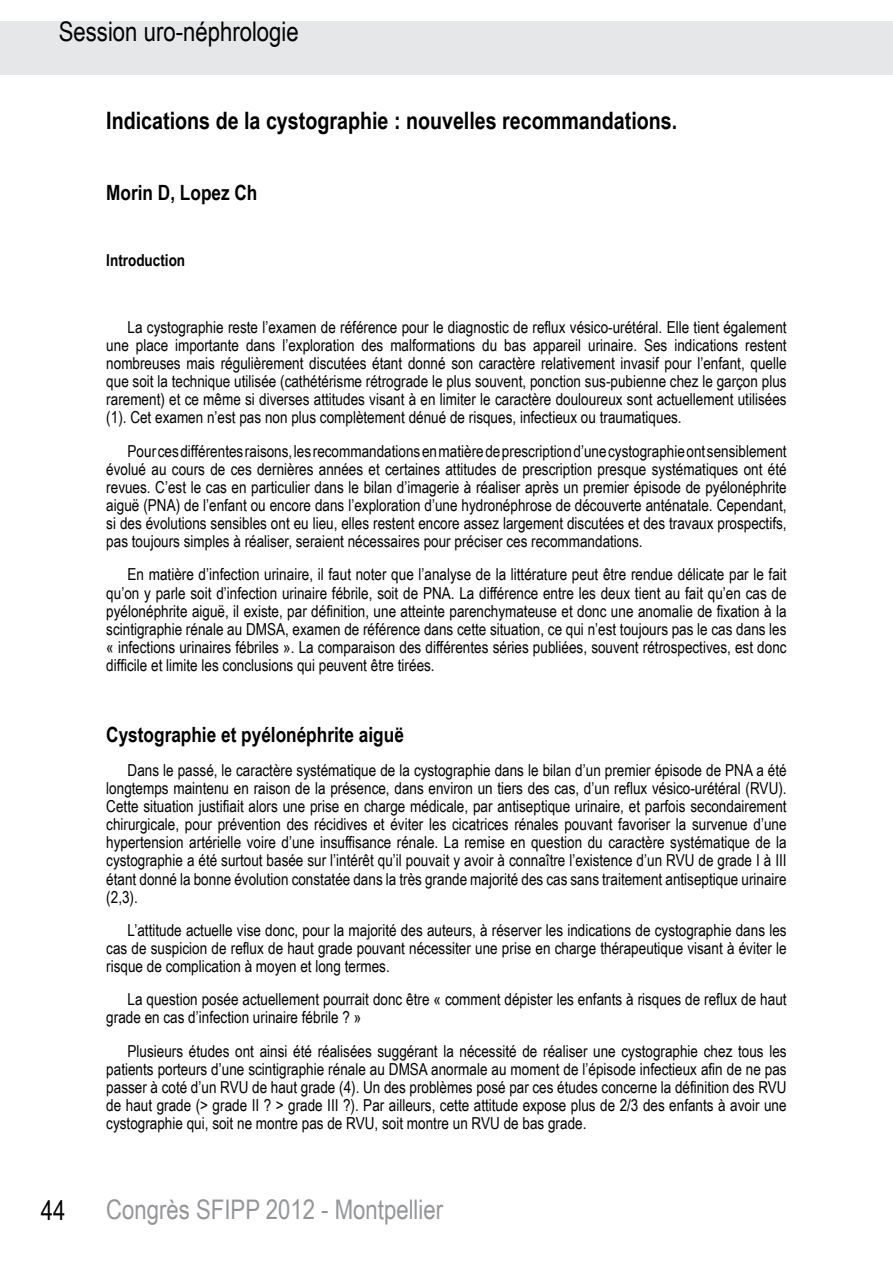
<style>
.page{position:relative;width:893px;height:1263px;background:#fff}
.page>*{position:absolute;margin:0;border:0;box-sizing:border-box;transform-origin:0 0}
.t1{font:27px "Arial Narrow";color:#939598}
.t2{font:27px "Arial Narrow";color:#000}
.t3{font:700 24px "Arial Narrow";color:#000}
.t4{font:700 21px "Arial Narrow";color:#000}
.t5{font:16.5px/18.1px "Arial Narrow";color:#000;text-align:justify}
.t6{font:700 16.5px "Arial Narrow";color:#000}
</style>
<div class="page">
<div style="left:0;top:21px;width:892px;height:54px;background:#e6e7e8"></div>
<h1 class="t2" style="left:59px;top:16px;width:241px">Session uro-néphrologie</h1>
<h2 class="t3" style="left:106px;top:106px;width:572px">Indications de la cystographie : nouvelles recommandations.</h2>
<p class="t4" style="left:106px;top:180px;width:153px">Morin D, Lopez Ch</p>
<p class="t6" style="left:106px;top:251px;width:80px">Introduction</p>
<p class="t5" style="left:106px;top:318px;width:682px;text-indent:21px">La cystographie reste l’examen de référence pour le diagnostic de reflux vésico-urétéral. Elle tient également une place importante dans l’exploration des malformations du bas appareil urinaire. Ses indications restent nombreuses mais régulièrement discutées étant donné son caractère relativement invasif pour l’enfant, quelle que soit la technique utilisée (cathétérisme rétrograde le plus souvent, ponction sus-pubienne chez le garçon plus rarement) et ce même si diverses attitudes visant à en limiter le caractère douloureux sont actuellement utilisées (1). Cet examen n’est pas non plus complètement dénué de risques, infectieux ou traumatiques.</p>
<p class="t5" style="left:106px;top:441px;width:682px;text-indent:21px">Pour ces différentes raisons, les recommandations en matière de prescription d’une cystographie ont sensiblement évolué au cours de ces dernières années et certaines attitudes de prescription presque systématiques ont été revues. C’est le cas en particulier dans le bilan d’imagerie à réaliser après un premier épisode de pyélonéphrite aiguë (PNA) de l’enfant ou encore dans l’exploration d’une hydronéphrose de découverte anténatale. Cependant, si des évolutions sensibles ont eu lieu, elles restent encore assez largement discutées et des travaux prospectifs, pas toujours simples à réaliser, seraient nécessaires pour préciser ces recommandations.</p>
<p class="t5" style="left:106px;top:565px;width:682px;text-indent:21px">En matière d’infection urinaire, il faut noter que l’analyse de la littérature peut être rendue délicate par le fait qu’on y parle soit d’infection urinaire fébrile, soit de PNA. La différence entre les deux tient au fait qu’en cas de pyélonéphrite aiguë, il existe, par définition, une atteinte parenchymateuse et donc une anomalie de fixation à la scintigraphie rénale au DMSA, examen de référence dans cette situation, ce qui n’est toujours pas le cas dans les « infections urinaires fébriles ». La comparaison des différentes séries publiées, souvent rétrospectives, est donc difficile et limite les conclusions qui peuvent être tirées.</p>
<h1 class="t2" style="left:41px;top:1195px;width:26px">44</h1>
<p class="t4" style="left:106px;top:723px;width:299px">Cystographie et pyélonéphrite aiguë</p>
<p class="t5" style="left:106px;top:761px;width:682px;text-indent:21px">Dans le passé, le caractère systématique de la cystographie dans le bilan d’un premier épisode de PNA a été longtemps maintenu en raison de la présence, dans environ un tiers des cas, d’un reflux vésico-urétéral (RVU).<br>Cette situation justifiait alors une prise en charge médicale, par antiseptique urinaire, et parfois secondairement chirurgicale, pour prévention des récidives et éviter les cicatrices rénales pouvant favoriser la survenue d’une hypertension artérielle voire d’une insuffisance rénale. La remise en question du caractère systématique de la cystographie a été surtout basée sur l’intérêt qu’il pouvait y avoir à connaître l’existence d’un RVU de grade I à III étant donné la bonne évolution constatée dans la très grande majorité des cas sans traitement antiseptique urinaire (2,3).</p>
<p class="t5" style="left:106px;top:921px;width:682px;text-indent:21px">L’attitude actuelle vise donc, pour la majorité des auteurs, à réserver les indications de cystographie dans les cas de suspicion de reflux de haut grade pouvant nécessiter une prise en charge thérapeutique visant à éviter le risque de complication à moyen et long termes.</p>
<p class="t5" style="left:106px;top:990px;width:682px;text-indent:21px">La question posée actuellement pourrait donc être « comment dépister les enfants à risques de reflux de haut grade en cas d’infection urinaire fébrile ? »</p>
<p class="t5" style="left:106px;top:1041px;width:682px;text-indent:21px">Plusieurs études ont ainsi été réalisées suggérant la nécessité de réaliser une cystographie chez tous les patients porteurs d’une scintigraphie rénale au DMSA anormale au moment de l’épisode infectieux afin de ne pas passer à coté d’un RVU de haut grade (4). Un des problèmes posé par ces études concerne la définition des RVU de haut grade (&gt; grade II ? &gt; grade III ?). Par ailleurs, cette attitude expose plus de 2/3 des enfants à avoir une cystographie qui, soit ne montre pas de RVU, soit montre un RVU de bas grade.</p>
<h1 class="t1" style="left:106px;top:1194px;width:338px">Congrès SFIPP 2012 - Montpellier</h1>
</div>
